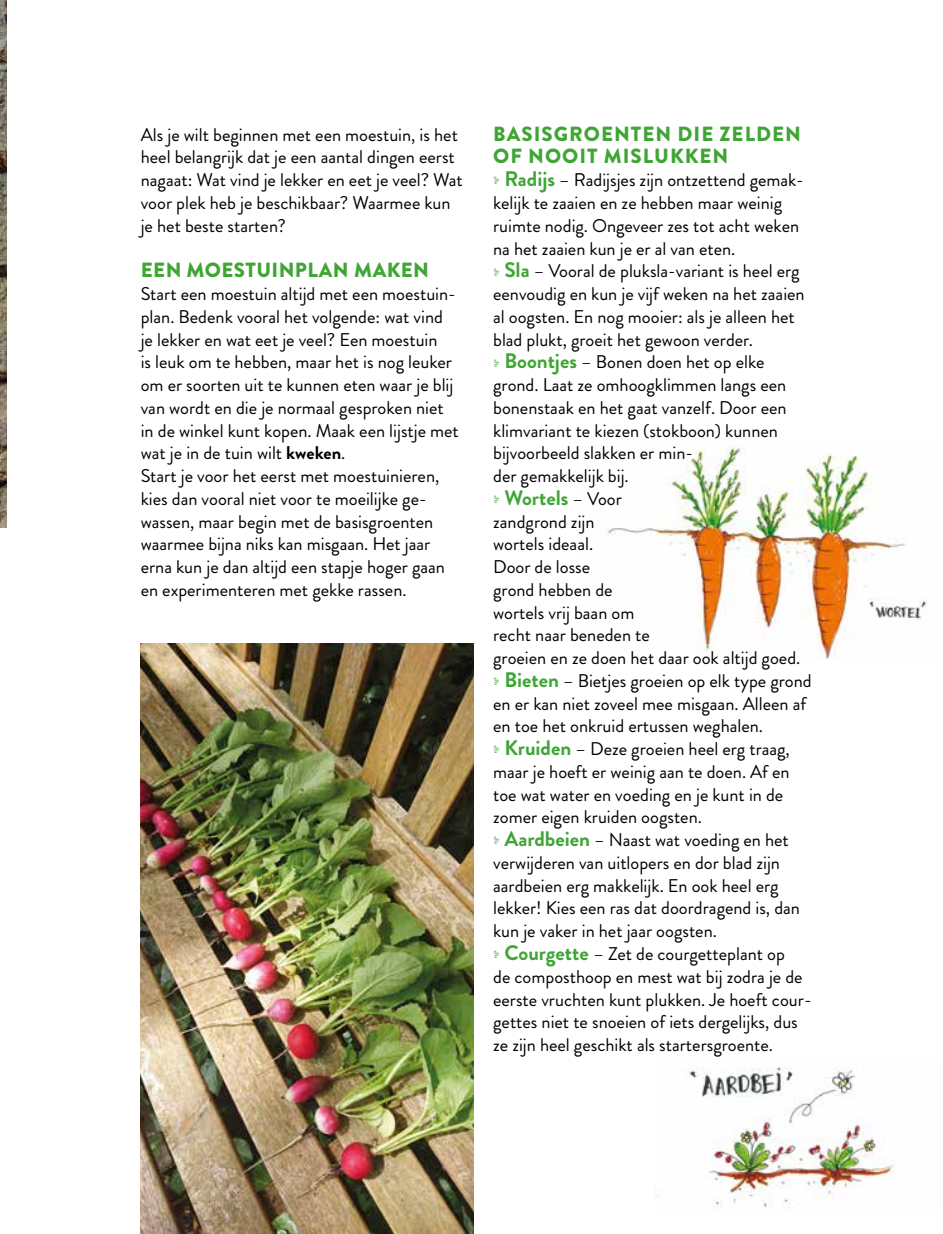
<style>
.page{position:relative;width:943px;height:1234px;background:#fff}
.page>*{position:absolute;margin:0;border:0;box-sizing:border-box;transform-origin:0 0}
.t1{font:700 21px "Brandon Grotesque";color:#3fa535}
.t2{font:900 20.47px/22.8px "Brandon Grotesque";letter-spacing:.05em;color:#3fa535}
.t3{font:900 20.47px "Brandon Grotesque";letter-spacing:.02em;color:#3fa535}
.t4{font:18.38px/22.8px "Brandon Grotesque";color:#000}
.s1{font-weight:700}
.s2{font-family:"Pinto NO 05 Swashes";font-size:21px;color:#3fa535}
.s3{font-weight:700;font-size:21px;color:#3fa535}
.s4{font-family:"Pinto NO 05 Swashes";font-weight:400}
.s5{font-weight:400;font-size:18.38px;color:#000}
</style>
<div class="page">
<img style="left:605px;top:438px;width:322px;height:221px">
<img style="left:0;top:8px;width:7px;height:520px">
<img style="left:141px;top:643px;width:332px;height:591px">
<img style="left:657px;top:1067px;width:237px;height:140px">
<svg style="left:0;top:0;width:7px;height:8px"></svg>
<p class="t4" style="left:141px;top:123px;width:323px">Als je wilt beginnen met een moestuin, is het heel belangrijk dat je een aantal dingen eerst nagaat: Wat vind je lekker en eet je veel? Wat voor plek heb je beschikbaar? Waarmee kun je het beste starten?</p>
<p class="t3" style="left:141px;top:256px;width:290px">EEN MOESTUINPLAN MAKEN</p>
<p class="t4" style="left:141px;top:282px;width:319px">Start een moestuin altijd met een moestuin&shy;plan. Bedenk vooral het volgende: wat vind je lekker en wat eet je veel? Een moestuin<br>is leuk om te hebben, maar het is nog leuker om er soorten uit te kunnen eten waar je blij van wordt en die je normaal gesproken niet in de winkel kunt kopen. Maak een lijstje met wat je in de tuin wilt <span class="s1">kweken</span>.<br>Start je voor het eerst met moestuinieren, kies dan vooral niet voor te moeilijke ge&shy;wassen, maar begin met de basisgroenten waarmee bijna niks kan misgaan. Het jaar erna kun je dan altijd een stapje hoger gaan en experimenteren met gekke rassen.</p>
<p class="t2" style="left:493px;top:123px;width:309px">BASISGROENTEN DIE ZELDEN<br>OF NOOIT MISLUKKEN</p>
<p class="t4" style="left:493px;top:169px;width:313px"><span class="s2">L</span> <span class="s3">Radijs</span> – Radijsjes zijn ontzettend gemak&shy;kelijk te zaaien en ze hebben maar weinig ruimte nodig. Ongeveer zes tot acht weken na het zaaien kun je er al van eten.<br><span class="s2">L</span> <span class="s3">Sla</span> – Vooral de pluksla-variant is heel erg eenvoudig en kun je vijf weken na het zaaien al oogsten. En nog mooier: als je alleen het blad plukt, groeit het gewoon verder.<br><span class="s2">L</span> <span class="s3">Boontjes</span> – Bonen doen het op elke grond. Laat ze omhoogklimmen langs een bonenstaak en het gaat vanzelf. Door een klimvariant te kiezen (stokboon) kunnen bijvoorbeeld slakken er min-<br>der gemakkelijk bij.</p>
<p class="t1" style="left:493px;top:483px;width:130px"><span class="s4">L</span> Wortels <span class="s5">– Voor</span></p>
<p class="t4" style="left:493px;top:510px;width:320px">zandgrond zijn<br>wortels ideaal.<br>Door de losse<br>grond hebben de<br>wortels vrij baan om<br>recht naar beneden te<br>groeien en ze doen het daar ook altijd goed.<br><span class="s2">L</span> <span class="s3">Bieten</span> – Bietjes groeien op elk type grond en er kan niet zoveel mee misgaan. Alleen af en toe het onkruid ertussen weghalen.<br><span class="s2">L</span> <span class="s3">Kruiden</span> – Deze groeien heel erg traag, maar je hoeft er weinig aan te doen. Af en toe wat water en voeding en je kunt in de zomer eigen kruiden oogsten.<br><span class="s2">L</span> <span class="s3">Aardbeien</span> – Naast wat voeding en het verwijderen van uitlopers en dor blad zijn aardbeien erg makkelijk. En ook heel erg lekker! Kies een ras dat doordragend is, dan kun je vaker in het jaar oogsten.<br><span class="s2">L</span> <span class="s3">Courgette</span> – Zet de courgetteplant op<br>de composthoop en mest wat bij zodra je de eerste vruchten kunt plukken. Je hoeft cour&shy;gettes niet te snoeien of iets dergelijks, dus ze zijn heel geschikt als startersgroente.</p>
</div>
